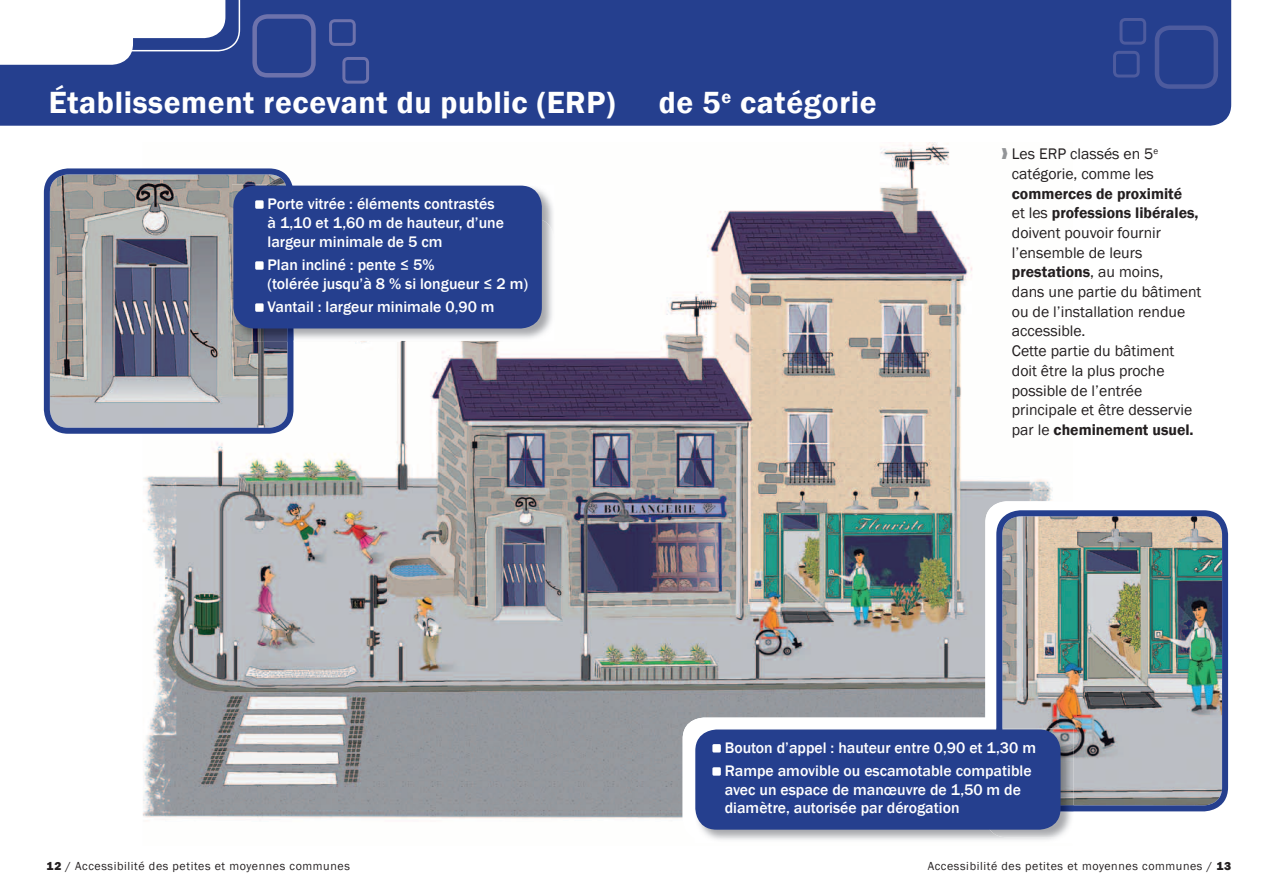
<style>
.page{position:relative;width:1276px;height:893px;background:#fff}
.page>*{position:absolute;margin:0;border:0;box-sizing:border-box;transform-origin:0 0}
.t1{font:600 31.5px "Franklin Gothic";letter-spacing:.02em;color:#fff}
.t2{font:15.75px/19.6px "Franklin Gothic";color:#231f20;text-align:center}
.t3{font:500 15.75px/18.9px "Franklin Gothic";color:#fff}
.t4{font:12px "Franklin Gothic";letter-spacing:.05em;color:#231f20}
.s1{color:#939598}
.s2{font-weight:600}
.s3{font-weight:800}
</style>
<div class="page">
<img style="left:143px;top:142px;width:910px;height:678px">
<svg style="left:682px;top:718px;width:419px;height:122px"></svg>
<div style="left:985px;top:501px;width:255px;height:336px;background:#fff;border-radius:21px"></div>
<svg style="left:44px;top:168px;width:249px;height:266px;background:#8f929e"></svg>
<img style="left:996px;top:510px;width:232px;height:301px">
<img style="left:293px;top:184px;width:261px;height:34px">
<img style="left:293px;top:341px;width:209px;height:1px">
<img style="left:293px;top:218px;width:261px;height:123px">
<img style="left:232px;top:184px;width:53px;height:158px">
<img style="left:285px;top:184px;width:8px;height:158px">
<div style="left:233px;top:186px;width:309px;height:142px;background:#253f8e;border-radius:21px"></div>
<img style="left:985px;top:811px;width:88px;height:26px">
<img style="left:996px;top:728px;width:77px;height:83px">
<div style="left:695px;top:729px;width:365px;height:101px;background:#253f8e;border-radius:21px"></div>
<div style="left:255px;top:200px;width:9px;height:9px;background:#fff;border-radius:2px"></div>
<div style="left:255px;top:261px;width:9px;height:9px;background:#fff;border-radius:2px"></div>
<div style="left:255px;top:303px;width:9px;height:9px;background:#fff;border-radius:2px"></div>
<div style="left:712px;top:744px;width:9px;height:8px;background:#fff;border-radius:2px"></div>
<div style="left:712px;top:767px;width:9px;height:9px;background:#fff;border-radius:2px"></div>
<div style="left:0;top:0;width:1231px;height:126px;background:#253f8e"></div>
<svg style="left:252px;top:14px;width:64px;height:64px;background:#354a94"></svg>
<svg style="left:1154px;top:25px;width:64px;height:64px;background:#2e4591"></svg>
<svg style="left:342px;top:57px;width:27px;height:27px"></svg>
<svg style="left:1119px;top:18px;width:27px;height:27px"></svg>
<svg style="left:1113px;top:51px;width:26px;height:27px"></svg>
<svg style="left:329px;top:19px;width:27px;height:27px"></svg>
<svg style="left:0;top:0;width:240px;height:65px"></svg>
<h1 class="t1" style="left:49px;top:83px;width:568px">Établissement recevant du public (ERP)</h1>
<h1 class="t1" style="left:658px;top:83px;width:220px">de 5<sup>e</sup> catégorie</h1>
<p class="t3" style="left:267px;top:194px;width:238px">Porte vitrée : éléments contrastés à 1,10 et 1,60 m de hauteur, d’une largeur minimale de 5 cm</p>
<p class="t3" style="left:267px;top:255px;width:262px">Plan incliné : pente ≤ 5%<br>(tolérée jusqu’à 8 % si longueur ≤ 2 m)</p>
<p class="t3" style="left:267px;top:297px;width:228px">Vantail : largeur minimale 0,90 m</p>
<p class="t2" style="left:1001px;top:145px;width:158px"><span class="s1">❱</span> Les ERP classés en 5<sup>e </sup>catégorie, comme les</p>
<p class="t2" style="left:1012px;top:184px;width:191px;text-align:left"><span class="s2">commerces de proximité<br></span>et les <span class="s2">professions libérales, </span>doivent pouvoir fournir l’ensemble de leurs <span class="s2">prestations</span>, au moins,<br>dans une partie du bâtiment ou de l’installation rendue accessible.<br>Cette partie du bâtiment doit être la plus proche possible de l’entrée principale et être desservie par le <span class="s2">cheminement usuel.</span></p>
<p class="t3" style="left:725px;top:736px;width:313px;line-height:23.1px">Bouton d’appel : hauteur entre 0,90 et 1,30 m<br>Rampe amovible ou escamotable compatible</p>
<p class="t3" style="left:725px;top:780px;width:298px">avec un espace de manœuvre de 1,50 m de diamètre, autorisée par dérogation</p>
<p class="t4" style="left:47px;top:859px;width:305px"><span class="s3">12</span> / Accessibilité des petites et moyennes communes</p>
<p class="t4" style="left:928px;top:859px;width:305px">Accessibilité des petites et moyennes communes / <span class="s3">13</span></p>
</div>
